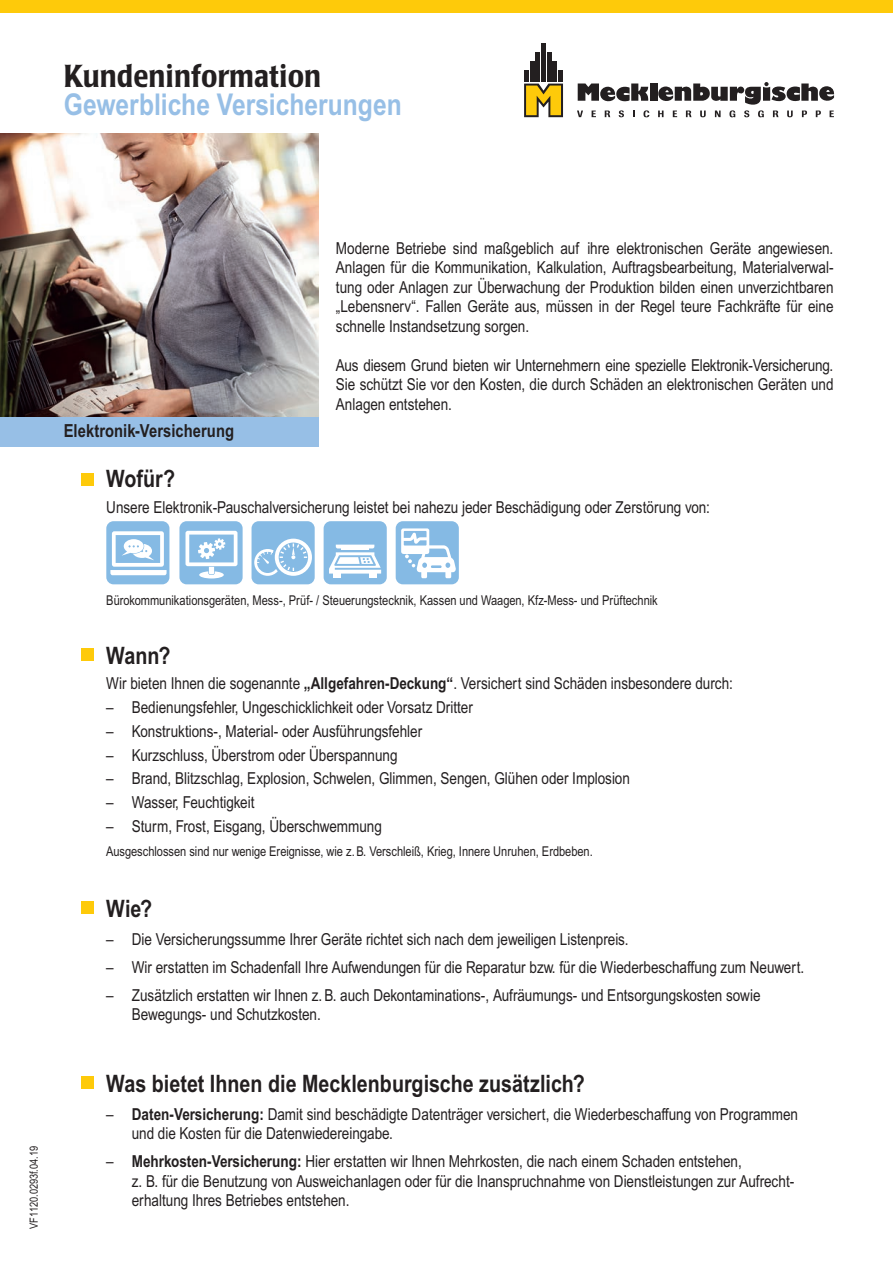
<style>
.page{position:relative;width:893px;height:1263px;background:#fff}
.page>*{position:absolute;margin:0;border:0;box-sizing:border-box;transform-origin:0 0}
.t1{font:500 condensed 31.5px "Laudatio BQ";color:#231f20}
.t2{font:700 30px "Arial Narrow MT Pro";color:#97bfe6}
.t3{font:700 24px "Arial Narrow MT Pro";color:#231f20}
.t4{font:700 18px "Arial Narrow MT Pro";color:#231f20}
.t5{font:16.5px/19.5px "Arial Narrow MT Pro";color:#231f20}
.t6{font:13.5px "Arial Narrow MT Pro";color:#231f20}
.t7{font:11.25px "Arial Narrow MT Pro";color:#231f20}
.s1{font-weight:700}
</style>
<div class="page">
<img style="left:0;top:134px;width:319px;height:283px">
<div style="left:0;top:0;width:893px;height:13px;background:#feca0a"></div>
<div style="left:0;top:417px;width:319px;height:29px;background:#97bfe6"></div>
<div style="left:106px;top:521px;width:63px;height:63px;background:#85bae4;border-radius:7px"></div>
<svg style="left:110px;top:531px;width:57px;height:44px"></svg>
<div style="left:179px;top:521px;width:63px;height:63px;background:#85bae4;border-radius:7px"></div>
<svg style="left:186px;top:531px;width:51px;height:47px"></svg>
<div style="left:252px;top:521px;width:63px;height:63px;background:#85bae4;border-radius:7px"></div>
<svg style="left:254px;top:539px;width:58px;height:37px"></svg>
<div style="left:324px;top:521px;width:63px;height:63px;background:#85bae4;border-radius:7px"></div>
<svg style="left:329px;top:545px;width:52px;height:32px"></svg>
<div style="left:396px;top:521px;width:63px;height:63px;background:#85bae4;border-radius:7px"></div>
<svg style="left:401px;top:528px;width:55px;height:50px"></svg>
<div style="left:81px;top:473px;width:13px;height:13px;background:#feca0a"></div>
<div style="left:81px;top:901px;width:13px;height:12px;background:#feca0a"></div>
<div style="left:81px;top:1076px;width:13px;height:13px;background:#feca0a"></div>
<div style="left:650px;top:83px;width:7px;height:18px;background:#231f20"></div>
<svg style="left:578px;top:83px;width:71px;height:19px"></svg>
<svg style="left:524px;top:84px;width:39px;height:33px"></svg>
<div style="left:524px;top:70px;width:5px;height:12px;background:#231f20"></div>
<hr style="left:530px;top:61px;width:4px;height:21px;background:#231f20">
<div style="left:535px;top:52px;width:5px;height:30px;background:#231f20"></div>
<div style="left:541px;top:43px;width:5px;height:39px;background:#231f20"></div>
<div style="left:547px;top:52px;width:5px;height:30px;background:#231f20"></div>
<hr style="left:553px;top:61px;width:4px;height:21px;background:#231f20">
<div style="left:558px;top:70px;width:5px;height:12px;background:#231f20"></div>
<svg style="left:577px;top:110px;width:6px;height:7px"></svg>
<svg style="left:592px;top:111px;width:4px;height:6px"></svg>
<svg style="left:633px;top:111px;width:2px;height:6px"></svg>
<svg style="left:605px;top:111px;width:5px;height:6px"></svg>
<svg style="left:619px;top:110px;width:5px;height:7px"></svg>
<svg style="left:643px;top:110px;width:6px;height:7px"></svg>
<svg style="left:658px;top:82px;width:176px;height:35px"></svg>
<div style="left:81px;top:648px;width:13px;height:13px;background:#feca0a"></div>
<h1 class="t1" style="left:64px;top:58px;width:259px">Kundeninformation</h1>
<h2 class="t2" style="left:64px;top:87px;width:340px">Gewerbliche Versicherungen</h2>
<p class="t4" style="left:64px;top:419px;width:172px">Elektronik-Versicherung</p>
<p class="t5" style="left:336px;top:238px;width:499px;text-align:justify">Moderne Betriebe sind maßgeblich auf ihre elektronischen Geräte angewiesen.<br>Anlagen für die Kommunikation, Kalkulation, Auftragsbearbeitung, Materialverwal&shy;tung oder Anlagen zur Überwachung der Produktion bilden einen unverzichtbaren „Lebensnerv“. Fallen Geräte aus, müssen in der Regel teure Fachkräfte für eine schnelle Instandsetzung sorgen.</p>
<p class="t5" style="left:336px;top:355px;width:499px;text-align:justify">Aus diesem Grund bieten wir Unternehmern eine spezielle Elektronik-Versicherung.<br>Sie schützt Sie vor den Kosten, die durch Schäden an elektronischen Geräten und Anlagen entstehen.</p>
<h3 class="t3" style="left:106px;top:464px;width:70px">Wofür?</h3>
<p class="t5" style="left:106px;top:497px;width:605px">Unsere Elektronik-Pauschalversicherung leistet bei nahezu jeder Beschädigung oder Zerstörung von:</p>
<p class="t7" style="left:27px;top:1229px;width:84px;rotate:-90deg">VF1120.0293f.04.19</p>
<p class="t6" style="left:106px;top:591px;width:553px">Bürokommunikationsgeräten, Mess-, Prüf- / Steuerungstecknik, Kassen und Waagen, Kfz-Mess- und Prüftechnik</p>
<h3 class="t3" style="left:106px;top:641px;width:66px">Wann?</h3>
<p class="t5" style="left:106px;top:674px;width:628px">Wir bieten Ihnen die sogenannte <span class="s1">„Allgefahren-Deckung“</span>. Versichert sind Schäden insbesondere durch:</p>
<p class="t5" style="left:106px;top:697px;width:368px">– Bedienungsfehler, Ungeschicklichkeit oder Vorsatz Dritter</p>
<p class="t5" style="left:106px;top:721px;width:317px">– Konstruktions-, Material- oder Ausführungsfehler</p>
<p class="t5" style="left:106px;top:745px;width:293px">– Kurzschluss, Überstrom oder Überspannung</p>
<p class="t5" style="left:106px;top:769px;width:525px">– Brand, Blitzschlag, Explosion, Schwelen, Glimmen, Sengen, Glühen oder Implosion</p>
<p class="t5" style="left:106px;top:792px;width:150px">– Wasser, Feuchtigkeit</p>
<p class="t5" style="left:106px;top:816px;width:277px">– Sturm, Frost, Eisgang, Überschwemmung</p>
<p class="t6" style="left:106px;top:842px;width:488px">Ausgeschlossen sind nur wenige Ereignisse, wie z.B. Verschleiß, Krieg, Innere Unruhen, Erdbeben.</p>
<h3 class="t3" style="left:106px;top:894px;width:48px">Wie?</h3>
<p class="t5" style="left:106px;top:929px;width:524px">– Die Versicherungssumme Ihrer Geräte richtet sich nach dem jeweiligen Listenpreis.</p>
<p class="t5" style="left:106px;top:957px;width:700px">– Wir erstatten im Schadenfall Ihre Aufwendungen für die Reparatur bzw. für die Wiederbeschaffung zum Neuwert.</p>
<p class="t5" style="left:132px;top:985px;width:630px;text-indent:-26px">– Zusätzlich erstatten wir Ihnen z.B. auch Dekontaminations-, Aufräumungs- und Entsorgungskosten sowie<br>Bewegungs- und Schutzkosten.</p>
<h3 class="t3" style="left:106px;top:1069px;width:480px">Was bietet Ihnen die Mecklenburgische zusätzlich?</h3>
<p class="t5" style="left:132px;top:1104px;width:668px;text-indent:-26px">– <span class="s1">Daten-Versicherung:</span> Damit sind beschädigte Datenträger versichert, die Wiederbeschaffung von Programmen und die Kosten für die Datenwiedereingabe.</p>
<p class="t5" style="left:132px;top:1152px;width:663px;text-indent:-26px">– <span class="s1">Mehrkosten-Versicherung:</span> Hier erstatten wir Ihnen Mehrkosten, die nach einem Schaden entstehen,<br>z. B. für die Benutzung von Ausweichanlagen oder für die Inanspruchnahme von Dienstleistungen zur Aufrecht&shy;erhaltung Ihres Betriebes entstehen.</p>
</div>
